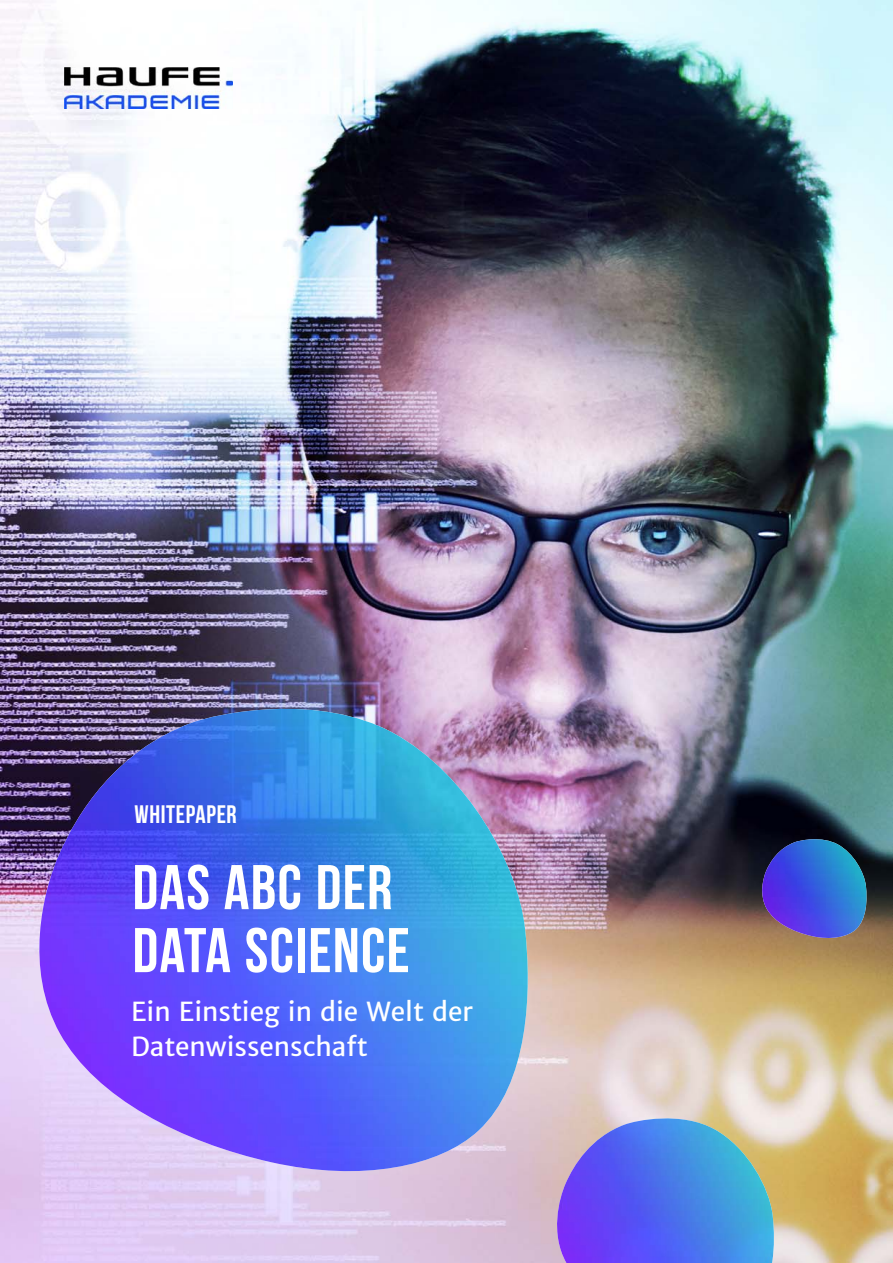
<style>
.page{position:relative;width:893px;height:1263px;background:#fff}
.page>*{position:absolute;margin:0;border:0;box-sizing:border-box;transform-origin:0 0}
.t1{font:700 63px/63px "Bebas Neue";letter-spacing:.02em;color:#fff}
.t2{font:25.95px/34.5px "Haufe Merriweather Sans";color:#fff}
.t3{font:700 25.35px "Bebas Neue";letter-spacing:.025em;color:#fff}
</style>
<div class="page">
<img style="left:0;top:0;width:893px;height:1263px">
<img style="left:557px;top:1118px;width:217px;height:145px">
<img style="left:762px;top:839px;width:105px;height:99px">
<img style="left:39px;top:709px;width:489px;height:462px">
<img style="left:64px;top:68px;width:168px;height:40px">
<p class="t3" style="left:134px;top:799px;width:104px">WHITEPAPER</p>
<h1 class="t1" style="left:133px;top:856px;width:279px">DAS ABC DER<br>DATA SCIENCE</h1>
<p class="t2" style="left:131px;top:996px;width:343px">Ein Einstieg in die Welt der<br>Datenwissenschaft</p>
</div>
